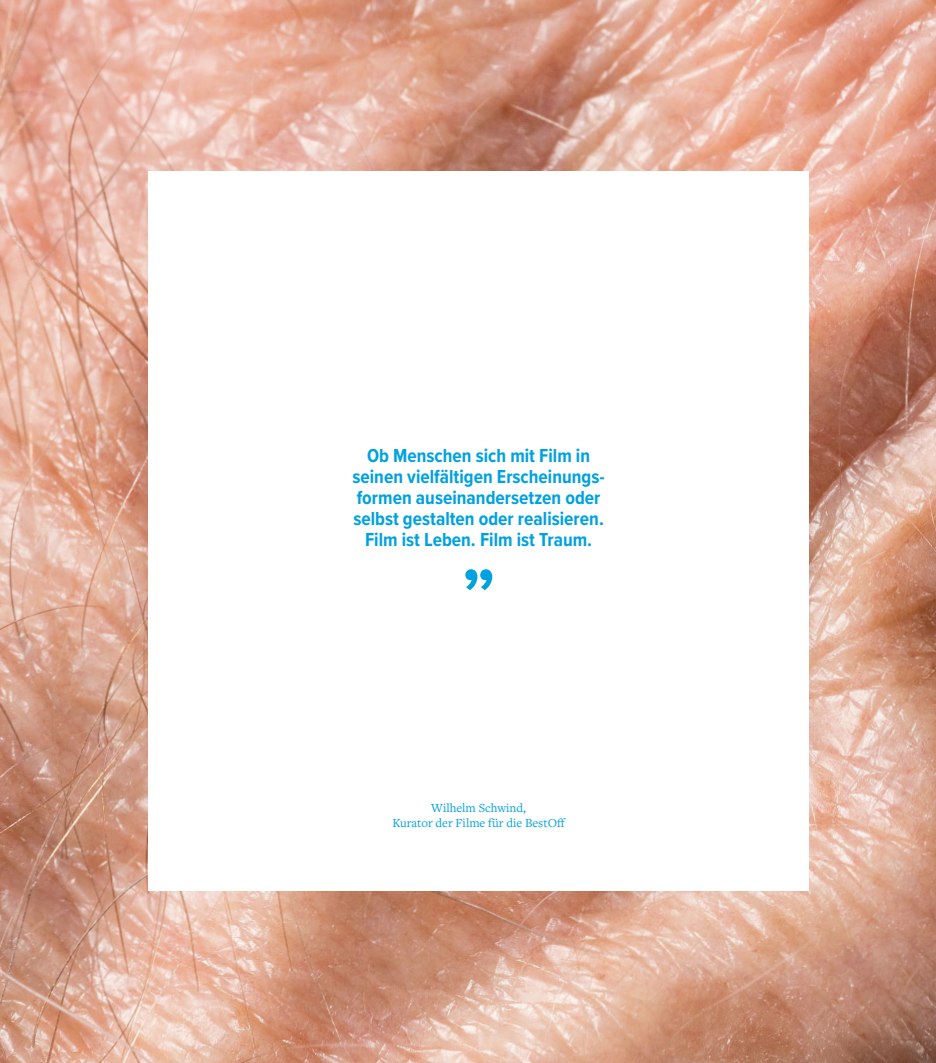
<style>
.page{position:relative;width:936px;height:1063px;background:#fff}
.page>*{position:absolute;margin:0;border:0;box-sizing:border-box;transform-origin:0 0}
.t1{font:700 75px "Proxima Nova Cond";color:#00a1e0}
.t2{font:700 19.5px/21px "Proxima Nova Cond";color:#00a1e0;text-align:center}
.t3{font:12.75px/15.8px "Freight Text Pro";letter-spacing:-.005em;color:#00a1e0;text-align:center}
</style>
<div class="page">
<img style="left:0;top:0;width:935px;height:1063px">
<div style="left:148px;top:171px;width:660px;height:720px;background:#fff"></div>
<p class="t2" style="left:352px;top:444px;width:254px">Ob Menschen sich mit Film in seinen vielfältigen Erscheinungs&shy;formen auseinandersetzen oder selbst gestalten oder realisieren.<br>Film ist Leben. Film ist Traum.</p>
<h1 class="t1" style="left:461px;top:500px;width:35px">„</h1>
<p class="t3" style="left:392px;top:799px;width:175px">Wilhelm Schwind,<br>Kurator der Filme für die BestOff</p>
</div>
